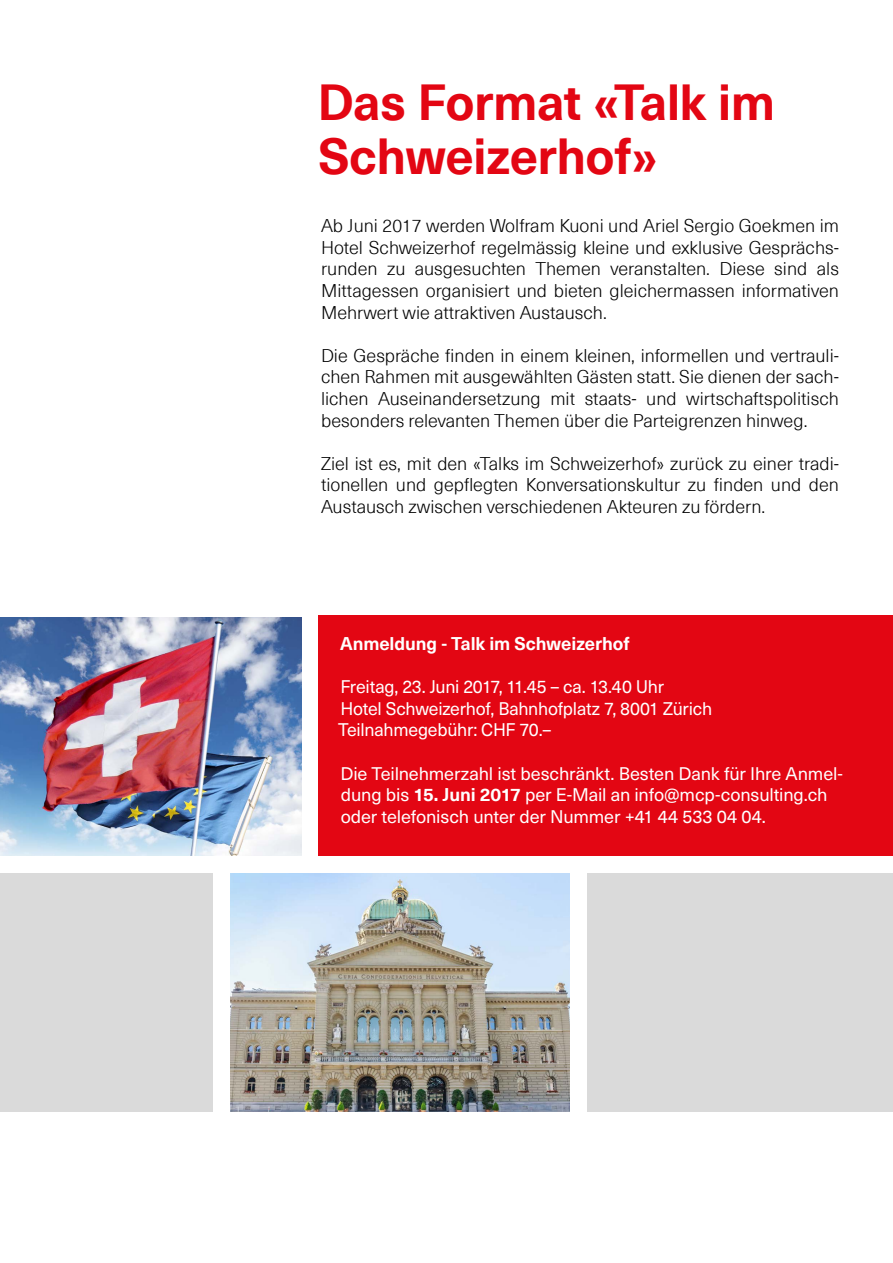
<style>
.page{position:relative;width:893px;height:1263px;background:#fff}
.page>*{position:absolute;margin:0;border:0;box-sizing:border-box;transform-origin:0 0}
.t1{font:700 49.5px/54px "Neue Haas Unica Pro";letter-spacing:-.01em;color:#e30613}
.t2{font:300 18px/21.6px "Neue Haas Unica Pro";color:#000;text-align:justify}
.t3{font:18px/21.6px "Neue Haas Unica Pro";letter-spacing:-.01em;color:#fff}
.t4{font:700 18px "Neue Haas Unica Pro";letter-spacing:-.005em;color:#fff}
.s1{font-weight:700}
</style>
<div class="page">
<img style="left:230px;top:873px;width:340px;height:238px">
<img style="left:0;top:617px;width:301px;height:238px">
<div style="left:587px;top:873px;width:306px;height:238px;background:#dadada"></div>
<div style="left:0;top:873px;width:212px;height:238px;background:#dadada"></div>
<div style="left:319px;top:615px;width:574px;height:240px;background:#e30613"></div>
<h1 class="t1" style="left:318px;top:75px;width:459px">Das Format «Talk im<br>Schweizerhof»</h1>
<p class="t2" style="left:321px;top:215px;width:519px">Ab Juni 2017 werden Wolfram Kuoni und Ariel Sergio Goekmen im Hotel Schweizerhof regelmässig kleine und exklusive Gesprächs&shy;runden zu ausgesuchten Themen veranstalten. Diese sind als Mittagessen organisiert und bieten gleichermassen informativen Mehrwert wie attraktiven Austausch.</p>
<p class="t2" style="left:321px;top:345px;width:519px">Die Gespräche finden in einem kleinen, informellen und vertrauli&shy;chen Rahmen mit ausgewählten Gästen statt. Sie dienen der sach&shy;lichen Auseinandersetzung mit staats- und wirtschaftspolitisch besonders relevanten Themen über die Parteigrenzen hinweg.</p>
<p class="t2" style="left:321px;top:453px;width:519px">Ziel ist es, mit den «Talks im Schweizerhof» zurück zu einer tradi&shy;tionellen und gepflegten Konversationskultur zu finden und den Austausch zwischen verschiedenen Akteuren zu fördern.</p>
<p class="t4" style="left:340px;top:632px;width:291px">Anmeldung - Talk im Schweizerhof</p>
<p class="t3" style="left:338px;top:676px;width:375px">Freitag, 23. Juni 2017, 11.45 – ca. 13.40 Uhr<br>Hotel Schweizerhof, Bahnhofplatz 7, 8001 Zürich<br>Teilnahmegebühr: CHF 70.–</p>
<p class="t3" style="left:340px;top:763px;width:504px">Die Teilnehmerzahl ist beschränkt. Besten Dank für Ihre Anmel&shy;dung bis <span class="s1">15. Juni 2017</span> per E-Mail an info@mcp-consulting.ch oder telefonisch unter der Nummer +41 44 533 04 04.</p>
</div>
